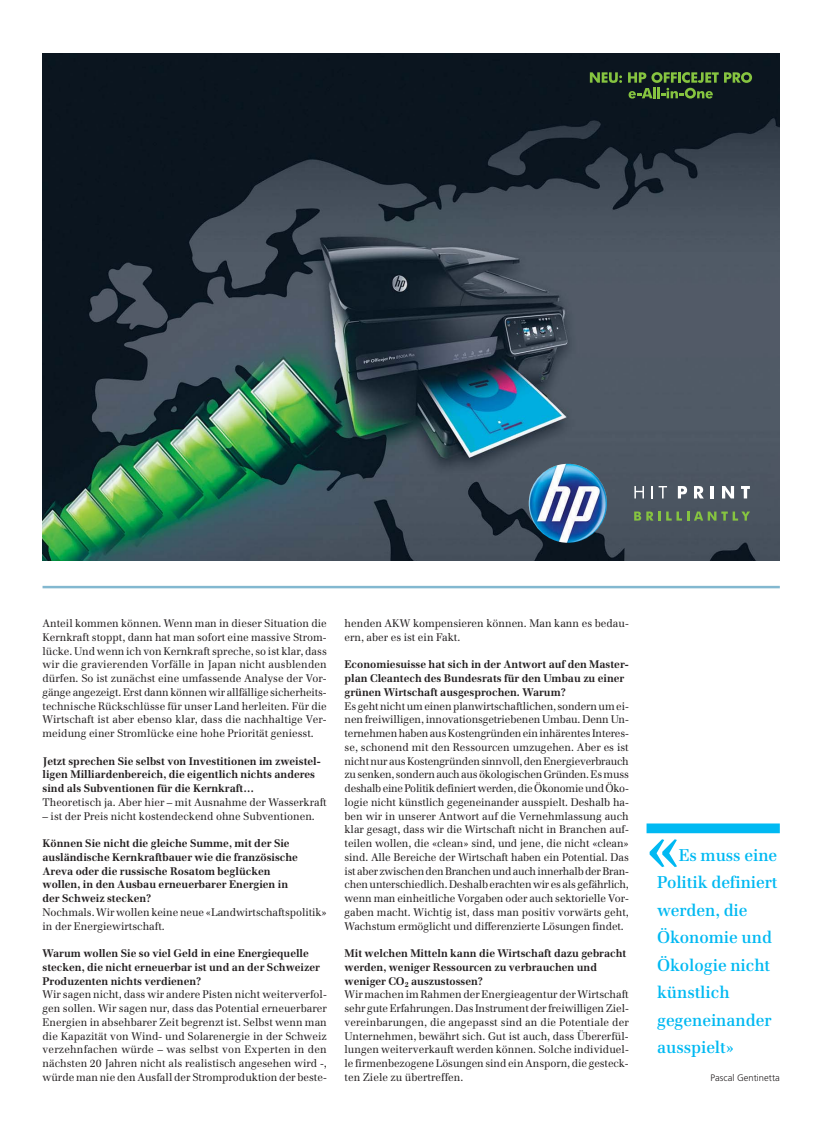
<style>
.page{position:relative;width:833px;height:1134px;background:#fff}
.page>*{position:absolute;margin:0;border:0;box-sizing:border-box;transform-origin:0 0}
.t1{font:600 75px "Emona";color:#00b9f2}
.t2{font:600 16.88px/27.5px "Emona";letter-spacing:-.005em;color:#00b9f2}
.t3{font:11px/13.8px "Emona";color:#231f20;text-align:justify}
.t4{font:700 11px/13.8px "Emona";color:#231f20}
.t5{font:300 9.38px "Frutiger";color:#231f20}
.s1{font-weight:700}
</style>
<div class="page">
<img style="left:43px;top:53px;width:736px;height:507px">
<svg style="left:590px;top:72px;width:32px;height:11px"></svg>
<svg style="left:724px;top:72px;width:28px;height:11px"></svg>
<svg style="left:628px;top:72px;width:90px;height:27px"></svg>
<img style="left:529px;top:464px;width:78px;height:79px;border-radius:50%">
<svg style="left:634px;top:511px;width:26px;height:10px"></svg>
<svg style="left:666px;top:511px;width:84px;height:10px"></svg>
<svg style="left:634px;top:486px;width:10px;height:12px"></svg>
<svg style="left:651px;top:486px;width:1px;height:12px"></svg>
<svg style="left:658px;top:486px;width:9px;height:12px"></svg>
<svg style="left:678px;top:486px;width:9px;height:12px"></svg>
<svg style="left:694px;top:486px;width:10px;height:12px"></svg>
<hr style="left:710px;top:486px;width:4px;height:12px;background:#fff">
<svg style="left:722px;top:486px;width:12px;height:12px"></svg>
<svg style="left:741px;top:486px;width:9px;height:12px"></svg>
<hr style="left:43px;top:586px;width:737px;height:2px;background:#83b8d0">
<div style="left:646px;top:823px;width:134px;height:10px;background:#00b9f2"></div>
<p class="t3" style="left:43px;top:617px;width:286px">Anteil kommen können. Wenn man in dieser Situation die Kernkraft stoppt, dann hat man sofort eine massive Strom&shy;lücke. Und wenn ich von Kernkraft spreche, so ist klar, dass wir die gravierenden Vorfälle in Japan nicht ausblenden dürfen. So ist zunächst eine umfassende Analyse der Vor&shy;gänge angezeigt. Erst dann können wir allfällige sicherheits&shy;technische Rückschlüsse für unser Land herleiten. Für die Wirtschaft ist aber ebenso klar, dass die nachhaltige Ver&shy;meidung einer Stromlücke eine hohe Priorität geniesst.</p>
<p class="t4" style="left:43px;top:755px;width:280px">Jetzt sprechen Sie selbst von Investitionen im zweistel&shy;ligen Milliardenbereich, die eigentlich nichts anderes sind als Subventionen für die Kernkraft…</p>
<p class="t3" style="left:43px;top:796px;width:286px">Theoretisch ja. Aber hier – mit Ausnahme der Wasserkraft</p>
<p class="t3" style="left:43px;top:810px;width:274px">– ist der Preis nicht kostendeckend ohne Subventionen.</p>
<p class="t4" style="left:43px;top:837px;width:257px">Können Sie nicht die gleiche Summe, mit der Sie ausländische Kernkraftbauer wie die französische Areva oder die russische Rosatom beglücken wollen, in den Ausbau erneuerbarer Energien in der Schweiz stecken?</p>
<p class="t3" style="left:43px;top:906px;width:286px">Nochmals. Wir wollen keine neue «Landwirtschaftspolitik» in der Energiewirtschaft.</p>
<p class="t4" style="left:43px;top:947px;width:279px">Warum wollen Sie so viel Geld in eine Energiequelle stecken, die nicht erneuerbar ist und an der Schweizer<br>Produzenten nichts verdienen?</p>
<p class="t3" style="left:43px;top:989px;width:286px">Wir sagen nicht, dass wir andere Pisten nicht weiterverfol&shy;gen sollen. Wir sagen nur, dass das Potential erneuerbarer Energien in absehbarer Zeit begrenzt ist. Selbst wenn man die Kapazität von Wind- und Solarenergie in der Schweiz verzehnfachen würde – was selbst von Experten in den nächsten 20 Jahren nicht als realistisch angesehen wird -, würde man nie den Ausfall der Stromproduktion der beste-</p>
<p class="t3" style="left:344px;top:617px;width:286px">henden AKW kompensieren können. Man kann es bedau&shy;ern, aber es ist ein Fakt.</p>
<p class="t4" style="left:344px;top:659px;width:286px">Economiesuisse hat sich in der Antwort auf den Master&shy;plan Cleantech des Bundesrats für den Umbau zu einer grünen Wirtschaft ausgesprochen. Warum?</p>
<p class="t3" style="left:344px;top:700px;width:286px">Es geht nicht um einen planwirtschaftlichen, sondern um ei&shy;nen freiwilligen, innovationsgetriebenen Umbau. Denn Un&shy;ternehmen haben aus Kostengründen ein inhärentes Interes&shy;se, schonend mit den Ressourcen umzugehen. Aber es ist nicht nur aus Kostengründen sinnvoll, den Energieverbrauch zu senken, sondern auch aus ökologischen Gründen. Es muss deshalb eine Politik definiert werden, die Ökonomie und Öko&shy;logie nicht künstlich gegeneinander ausspielt. Deshalb ha&shy;ben wir in unserer Antwort auf die Vernehmlassung auch klar gesagt, dass wir die Wirtschaft nicht in Branchen auf&shy;teilen wollen, die «clean» sind, und jene, die nicht «clean» sind. Alle Bereiche der Wirtschaft haben ein Potential. Das ist aber zwischen den Branchen und auch innerhalb der Bran&shy;chen unterschiedlich. Deshalb erachten wir es als gefährlich, wenn man einheitliche Vorgaben oder auch sektorielle Vor&shy;gaben macht. Wichtig ist, dass man positiv vorwärts geht, Wachstum ermöglicht und differenzierte Lösungen findet.</p>
<p class="t3" style="left:344px;top:947px;width:286px;text-align:left"><span class="s1">Mit welchen Mitteln kann die Wirtschaft dazu gebracht werden, weniger Ressourcen zu verbrauchen und weniger CO</span><sub>2</sub> <span class="s1">auszustossen?<br></span>Wir machen im Rahmen der Energieagentur der Wirtschaft sehr gute Erfahrungen. Das Instrument der freiwilligen Ziel&shy;vereinbarungen, die angepasst sind an die Potentiale der Unternehmen, bewährt sich. Gut ist auch, dass Übererfül&shy;lungen weiterverkauft werden können. Solche individuel&shy;le firmenbezogene Lösungen sind ein Ansporn, die gesteck&shy;ten Ziele zu übertreffen.</p>
<h1 class="t1" style="left:645px;top:817px;width:37px">«</h1>
<h2 class="t2" style="left:657px;top:843px;width:122px;text-indent:22px">Es muss eine<br>Politik definiert werden, die<br>Ökonomie und<br>Ökologie nicht künstlich gegeneinander ausspielt»</h2>
<p class="t5" style="left:710px;top:1074px;width:71px">Pascal Gentinetta</p>
</div>
